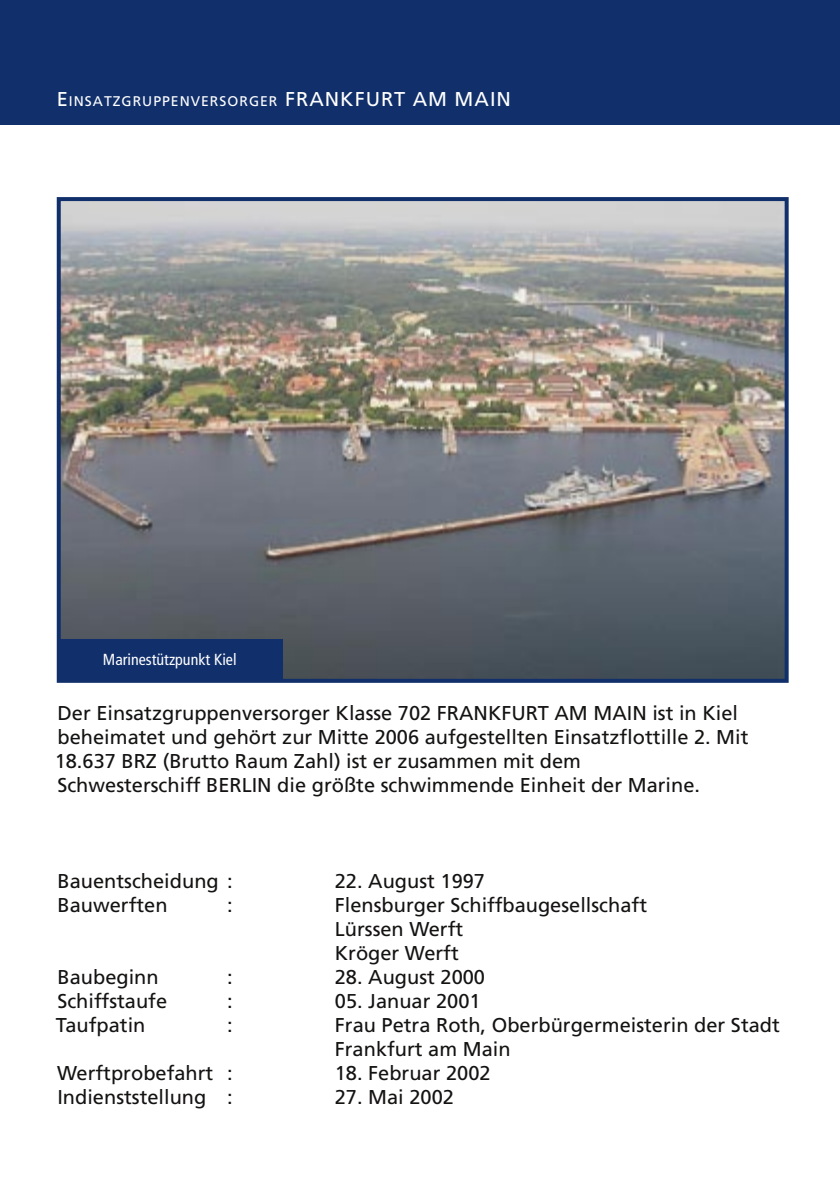
<style>
.page{position:relative;width:840px;height:1191px;background:#fff}
.page>*{position:absolute;margin:0;border:0;box-sizing:border-box;transform-origin:0 0}
.Impressum_Text{font:20px/24px "Frutiger LT Std";color:#141312}
.Bildunterschriften{font:condensed 16px "Frutiger LT Std";color:#fff}
.Überschrift_Mustervorlage{font:14px "Frutiger LT Std";letter-spacing:.07em;color:#fff}
.s1{font-size:20px}
</style>
<div class="page">
<div style="left:0;top:0;width:839px;height:125px;background:#11306b"></div>
<hr style="left:839px;top:0;width:1px;height:125px;background:#11306b">
<img style="left:62px;top:202px;width:721px;height:476px">
<div style="left:57px;top:197px;width:731px;height:486px;border:4px solid #11306b"></div>
<div style="left:57px;top:639px;width:225px;height:39px;background:#11306b"></div>
<p class="Überschrift_Mustervorlage" style="left:57px;top:93px;width:455px"><span class="s1">E</span>INSATZGRUPPENVERSORGER <span class="s1">FRANKFURT AM MAIN</span></p>
<p class="Bildunterschriften" style="left:103px;top:650px;width:135px">Marinestützpunkt Kiel</p>
<p class="Impressum_Text" style="left:57px;top:701px;width:681px">Der Einsatzgruppenversorger Klasse 702 FRANKFURT AM MAIN ist in Kiel</p>
<p class="Impressum_Text" style="left:55px;top:725px;width:695px">beheimatet und gehört zur Mitte 2006 aufgestellten Einsatzflottille 2. Mit<br>18.637 BRZ (Brutto Raum Zahl) ist er zusammen mit dem</p>
<p class="Impressum_Text" style="left:57px;top:773px;width:643px">Schwesterschiff BERLIN die größte schwimmende Einheit der Marine.</p>
<p class="Impressum_Text" style="left:57px;top:869px;width:176px">Bauentscheidung :</p>
<p class="Impressum_Text" style="left:334px;top:869px;width:152px">22. August 1997</p>
<p class="Impressum_Text" style="left:57px;top:893px;width:112px">Bauwerften</p>
<p class="Impressum_Text" style="left:227px;top:893px;width:7px">:</p>
<p class="Impressum_Text" style="left:334px;top:893px;width:313px">Flensburger Schiffbaugesellschaft</p>
<p class="Impressum_Text" style="left:334px;top:917px;width:130px">Lürssen Werft</p>
<p class="Impressum_Text" style="left:334px;top:941px;width:125px">Kröger Werft</p>
<p class="Impressum_Text" style="left:57px;top:965px;width:103px">Baubeginn</p>
<p class="Impressum_Text" style="left:227px;top:965px;width:7px">:</p>
<p class="Impressum_Text" style="left:334px;top:965px;width:152px">28. August 2000</p>
<p class="Impressum_Text" style="left:57px;top:989px;width:111px">Schiffstaufe</p>
<p class="Impressum_Text" style="left:227px;top:989px;width:7px">:</p>
<p class="Impressum_Text" style="left:334px;top:989px;width:147px">05. Januar 2001</p>
<p class="Impressum_Text" style="left:56px;top:1013px;width:91px">Taufpatin</p>
<p class="Impressum_Text" style="left:227px;top:1013px;width:7px">:</p>
<p class="Impressum_Text" style="left:334px;top:1013px;width:446px">Frau Petra Roth, Oberbürgermeisterin der Stadt</p>
<p class="Impressum_Text" style="left:334px;top:1037px;width:177px">Frankfurt am Main</p>
<p class="Impressum_Text" style="left:57px;top:1061px;width:177px">Werftprobefahrt :</p>
<p class="Impressum_Text" style="left:334px;top:1061px;width:157px">18. Februar 2002</p>
<p class="Impressum_Text" style="left:57px;top:1085px;width:177px">Indienststellung :</p>
<p class="Impressum_Text" style="left:334px;top:1085px;width:120px">27. Mai 2002</p>
</div>
